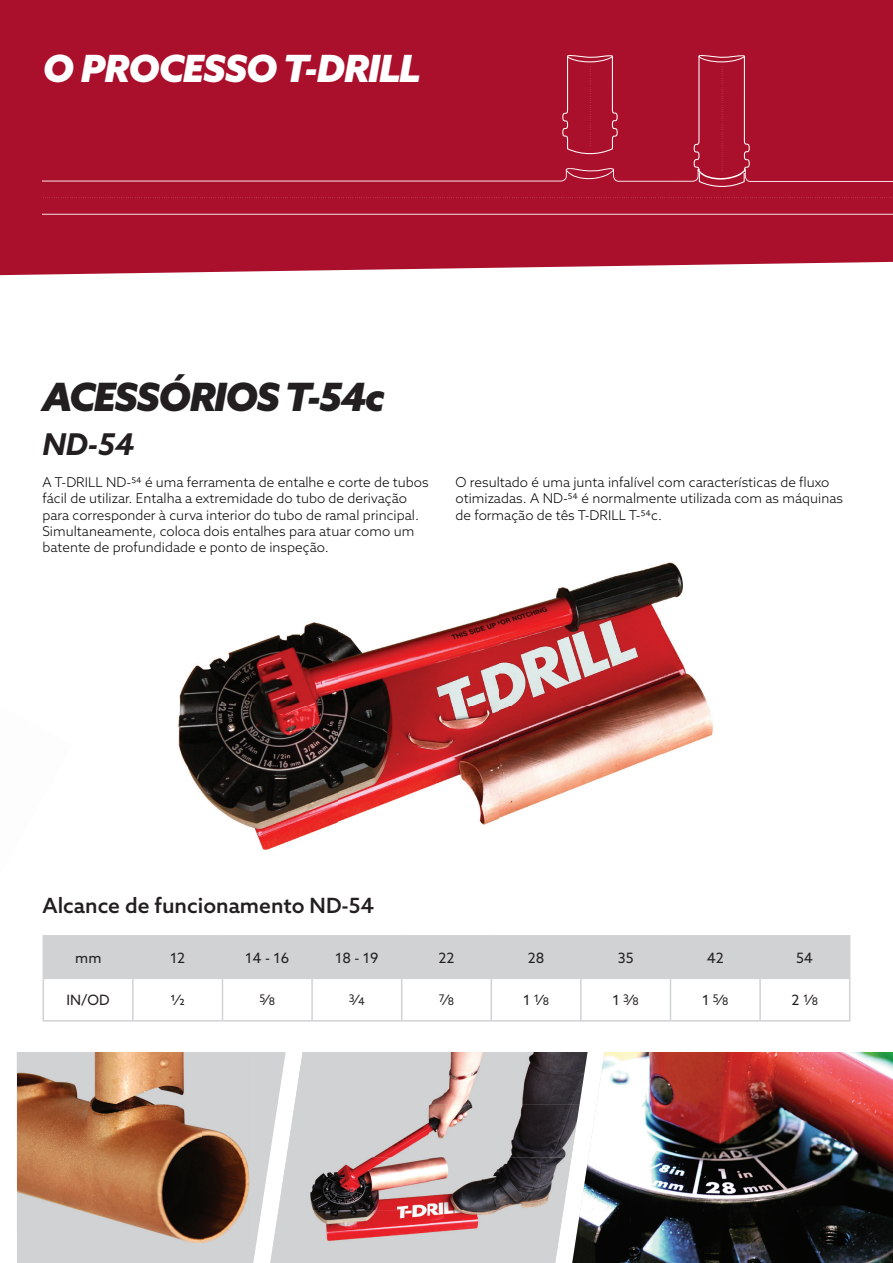
<style>
.page{position:relative;width:893px;height:1263px;background:#fff}
.page>*{position:absolute;margin:0;border:0;box-sizing:border-box;transform-origin:0 0}
.t1{font:italic 900 39px "Azo Sans";letter-spacing:-.03em;color:#231f20}
.t2{font:italic 900 37.5px "Azo Sans";letter-spacing:-.02em;color:#fff}
.t3{font:italic 700 30px "Azo Sans";color:#231f20}
.t4{font:500 21px "Azo Sans";color:#231f20}
.t5{font:14.25px "Azo Sans";color:#231f20}
.t6{font:300 13.5px/16.2px "Azo Sans";color:#000}
.t7{font:10.5px "Azo Sans";color:#231f20}
.s1{font-size:14.25px}
.s2{font-size:10.5px}
</style>
<div class="page">
<div style="left:0;top:0;width:893px;height:275px;background:#aa0f2b"></div>
<img style="left:178px;top:562px;width:535px;height:288px">
<div style="left:44px;top:936px;width:805px;height:41px;background:#d1d2d4"></div>
<hr style="left:43px;top:935px;width:90px;height:1px;background:#d1d2d4">
<hr style="left:43px;top:936px;width:1px;height:41px;background:#d1d2d4">
<hr style="left:133px;top:935px;width:89px;height:1px;background:#d1d2d4">
<hr style="left:222px;top:935px;width:90px;height:1px;background:#d1d2d4">
<hr style="left:312px;top:935px;width:90px;height:1px;background:#d1d2d4">
<hr style="left:402px;top:935px;width:89px;height:1px;background:#d1d2d4">
<hr style="left:491px;top:935px;width:90px;height:1px;background:#d1d2d4">
<hr style="left:581px;top:935px;width:89px;height:1px;background:#d1d2d4">
<hr style="left:670px;top:935px;width:90px;height:1px;background:#d1d2d4">
<hr style="left:760px;top:935px;width:90px;height:1px;background:#d1d2d4">
<hr style="left:849px;top:936px;width:1px;height:41px;background:#d1d2d4">
<hr style="left:43px;top:977px;width:90px;height:2px;background:#d1d2d4">
<hr style="left:43px;top:979px;width:1px;height:41px;background:#d1d2d4">
<hr style="left:133px;top:977px;width:89px;height:2px;background:#d1d2d4">
<hr style="left:132px;top:979px;width:2px;height:41px;background:#d1d2d4">
<hr style="left:222px;top:977px;width:90px;height:2px;background:#d1d2d4">
<hr style="left:222px;top:979px;width:1px;height:41px;background:#d1d2d4">
<hr style="left:312px;top:977px;width:90px;height:2px;background:#d1d2d4">
<hr style="left:311px;top:979px;width:2px;height:41px;background:#d1d2d4">
<hr style="left:402px;top:977px;width:89px;height:2px;background:#d1d2d4">
<hr style="left:401px;top:979px;width:1px;height:41px;background:#d1d2d4">
<hr style="left:491px;top:977px;width:90px;height:2px;background:#d1d2d4">
<hr style="left:491px;top:979px;width:1px;height:41px;background:#d1d2d4">
<hr style="left:581px;top:977px;width:89px;height:2px;background:#d1d2d4">
<hr style="left:580px;top:979px;width:2px;height:41px;background:#d1d2d4">
<hr style="left:670px;top:977px;width:90px;height:2px;background:#d1d2d4">
<hr style="left:670px;top:979px;width:1px;height:41px;background:#d1d2d4">
<hr style="left:760px;top:977px;width:90px;height:2px;background:#d1d2d4">
<hr style="left:759px;top:979px;width:2px;height:41px;background:#d1d2d4">
<hr style="left:849px;top:979px;width:1px;height:41px;background:#d1d2d4">
<hr style="left:43px;top:1020px;width:90px;height:1px;background:#d1d2d4">
<hr style="left:133px;top:1020px;width:89px;height:1px;background:#d1d2d4">
<hr style="left:222px;top:1020px;width:90px;height:1px;background:#d1d2d4">
<hr style="left:312px;top:1020px;width:90px;height:1px;background:#d1d2d4">
<hr style="left:402px;top:1020px;width:89px;height:1px;background:#d1d2d4">
<hr style="left:491px;top:1020px;width:90px;height:1px;background:#d1d2d4">
<hr style="left:581px;top:1020px;width:89px;height:1px;background:#d1d2d4">
<hr style="left:670px;top:1020px;width:90px;height:1px;background:#d1d2d4">
<hr style="left:760px;top:1020px;width:90px;height:1px;background:#d1d2d4">
<svg style="left:43px;top:197px;width:850px;height:1px"></svg>
<svg style="left:43px;top:214px;width:850px;height:1px"></svg>
<div style="left:43px;top:55px;width:850px;height:133px;background:#aa0f2b"></div>
<img style="left:295px;top:1052px;width:277px;height:52px">
<img style="left:286px;top:1104px;width:286px;height:53px">
<img style="left:286px;top:1157px;width:285px;height:53px">
<img style="left:286px;top:1210px;width:277px;height:53px">
<img style="left:572px;top:1052px;width:321px;height:211px">
<svg style="left:17px;top:1052px;width:269px;height:211px;fill:#d1d2d4"></svg>
<img style="left:17px;top:1052px;width:232px;height:191px">
<h2 class="t2" style="left:43px;top:44px;width:379px">O PROCESSO T-DRILL</h2>
<h1 class="t1" style="left:43px;top:371px;width:344px">ACESSÓRIOS T-54c</h1>
<h3 class="t3" style="left:43px;top:425px;width:93px">ND-54</h3>
<p class="t6" style="left:43px;top:474px;width:388px">A T-DRILL ND-54 é uma ferramenta de entalhe e corte de tubos fácil de utilizar. Entalha a extremidade do tubo de derivação para corresponder à curva interior do tubo de ramal principal.<br>Simultaneamente, coloca dois entalhes para atuar como um batente de profundidade e ponto de inspeção.</p>
<p class="t6" style="left:455px;top:474px;width:389px">O resultado é uma junta infalível com características de fluxo otimizadas. A ND-54 é normalmente utilizada com as máquinas de formação de tês T-DRILL T-54c.</p>
<h3 class="t4" style="left:43px;top:892px;width:333px">Alcance de funcionamento ND-54</h3>
<p class="t5" style="left:75px;top:948px;width:28px">mm</p>
<p class="t5" style="left:170px;top:948px;width:17px">12</p>
<p class="t5" style="left:245px;top:948px;width:46px">14 - 16</p>
<p class="t5" style="left:335px;top:948px;width:45px">18 - 19</p>
<p class="t5" style="left:438px;top:948px;width:18px">22</p>
<p class="t5" style="left:528px;top:948px;width:18px">28</p>
<p class="t5" style="left:618px;top:948px;width:17px">35</p>
<p class="t5" style="left:707px;top:948px;width:19px">42</p>
<p class="t5" style="left:796px;top:948px;width:18px">54</p>
<p class="t5" style="left:67px;top:991px;width:45px">IN/OD</p>
<p class="t5" style="left:171px;top:991px;width:15px">½</p>
<p class="t7" style="left:260px;top:993px;width:17px">5<span class="s1">⁄</span>8</p>
<p class="t7" style="left:349px;top:993px;width:17px">3<span class="s1">⁄</span>4</p>
<p class="t7" style="left:439px;top:993px;width:17px">7<span class="s1">⁄</span>8</p>
<p class="t5" style="left:523px;top:991px;width:27px">1 <sup>1</sup>⁄<span class="s2">8</span></p>
<p class="t5" style="left:613px;top:991px;width:28px">1 <sup>3</sup>⁄<span class="s2">8</span></p>
<p class="t5" style="left:702px;top:991px;width:28px">1 <sup>5</sup>⁄<span class="s2">8</span></p>
<p class="t5" style="left:792px;top:991px;width:28px">2 <sup>1</sup>⁄<span class="s2">8</span></p>
</div>
